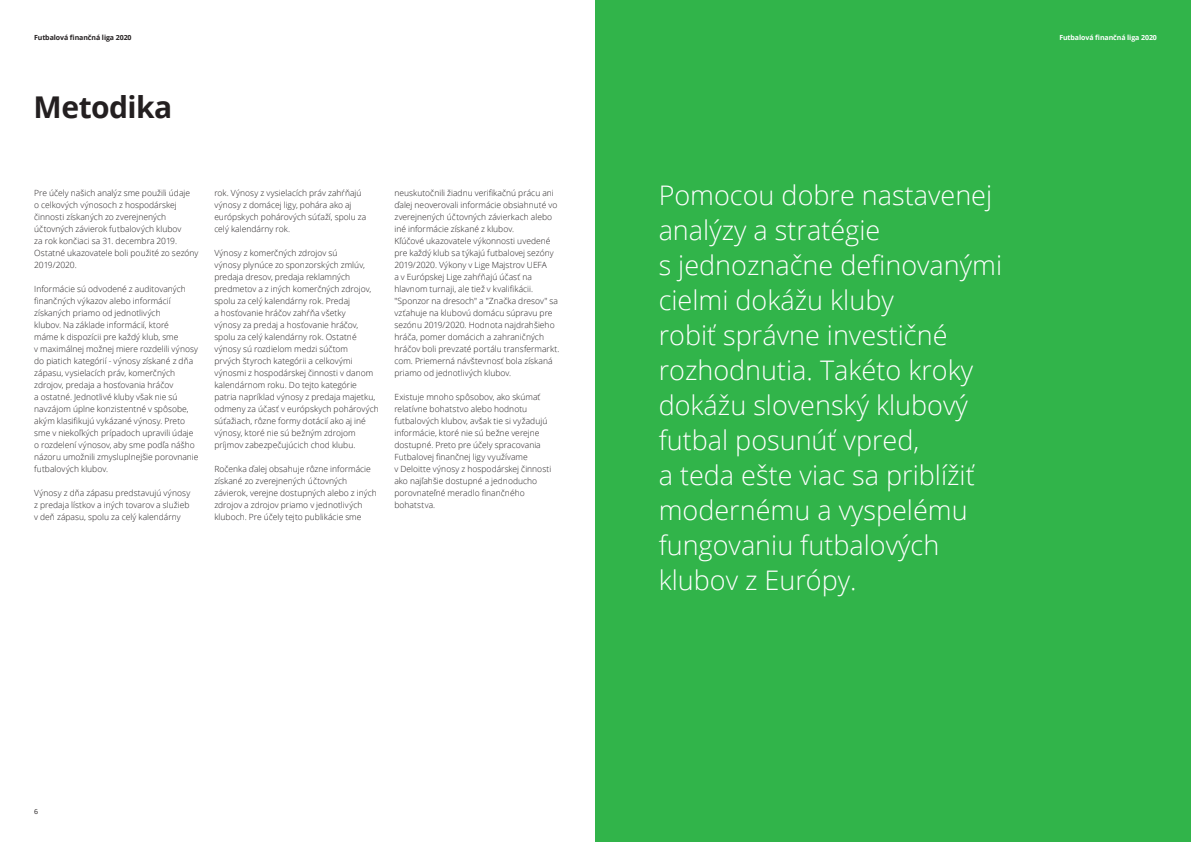
<style>
.page{position:relative;width:1191px;height:842px;background:#fff}
.page>*{position:absolute;margin:0;border:0;box-sizing:border-box;transform-origin:0 0}
.t1{font:700 30px "Open Sans";letter-spacing:-.02em;color:#231f20}
.t2{font:300 27px/35px "Open Sans";color:#fff}
.t3{font:300 8.5px/12px "Open Sans";letter-spacing:.005em;color:#231f20}
.t4{font:700 7px "Open Sans";letter-spacing:-.01em;color:#231f20}
.t5{font:700 7px "Open Sans";letter-spacing:-.01em;color:#fff}
.t6{font:7px "Open Sans";color:#231f20}
</style>
<div class="page">
<div style="left:595px;top:0;width:596px;height:842px;background:#31b44a"></div>
<p class="t4" style="left:34px;top:32px;width:99px">Futbalová finančná liga 2020</p>
<p class="t5" style="left:1059px;top:32px;width:99px">Futbalová finančná liga 2020</p>
<h1 class="t1" style="left:34px;top:86px;width:140px">Metodika</h1>
<p class="t3" style="left:34px;top:187px;width:166px">Pre účely našich analýz sme použili údaje<br>o celkových výnosoch z hospodárskej činnosti získaných zo zverejnených účtovných závierok futbalových klubov<br>za rok končiaci sa 31. decembra 2019.<br>Ostatné ukazovatele boli použité zo sezóny 2019/2020.</p>
<p class="t3" style="left:34px;top:283px;width:166px">Informácie sú odvodené z auditovaných finančných výkazov alebo informácií získaných priamo od jednotlivých<br>klubov. Na základe informácií, ktoré<br>máme k dispozícii pre každý klub, sme<br>v maximálnej možnej miere rozdelili výnosy do piatich kategórií - výnosy získané z dňa zápasu, vysielacích práv, komerčných zdrojov, predaja a hosťovania hráčov<br>a ostatné. Jednotlivé kluby však nie sú navzájom úplne konzistentné v spôsobe, akým klasifikujú vykázané výnosy. Preto sme v niekoľkých prípadoch upravili údaje o rozdelení výnosov, aby sme podľa nášho názoru umožnili zmysluplnejšie porovnanie futbalových klubov.</p>
<p class="t3" style="left:34px;top:487px;width:157px;text-align:justify">Výnosy z dňa zápasu predstavujú výnosy z predaja lístkov a iných tovarov a služieb v deň zápasu, spolu za celý kalendárny</p>
<p class="t3" style="left:214px;top:187px;width:154px">rok. Výnosy z vysielacích práv zahŕňajú výnosy z domácej ligy, pohára ako aj európskych pohárových súťaží, spolu za celý kalendárny rok.</p>
<p class="t3" style="left:214px;top:247px;width:166px">Výnosy z komerčných zdrojov sú<br>výnosy plynúce zo sponzorských zmlúv, predaja dresov, predaja reklamných predmetov a z iných komerčných zdrojov, spolu za celý kalendárny rok. Predaj<br>a hosťovanie hráčov zahŕňa všetky<br>výnosy za predaj a hosťovanie hráčov, spolu za celý kalendárny rok. Ostatné výnosy sú rozdielom medzi súčtom<br>prvých štyroch kategórii a celkovými výnosmi z hospodárskej činnosti v danom kalendárnom roku. Do tejto kategórie patria napríklad výnosy z predaja majetku, odmeny za účasť v európskych pohárových súťažiach, rôzne formy dotácií ako aj iné výnosy, ktoré nie sú bežným zdrojom príjmov zabezpečujúcich chod klubu.</p>
<p class="t3" style="left:214px;top:463px;width:164px">Ročenka ďalej obsahuje rôzne informácie získané zo zverejnených účtovných závierok, verejne dostupných alebo z iných zdrojov a zdrojov priamo v jednotlivých kluboch. Pre účely tejto publikácie sme</p>
<p class="t3" style="left:394px;top:187px;width:167px">neuskutočnili žiadnu verifikačnú prácu ani ďalej neoverovali informácie obsiahnuté vo zverejnených účtovných závierkach alebo iné informácie získané z klubov.<br>Kľúčové ukazovatele výkonnosti uvedené pre každý klub sa týkajú futbalovej sezóny 2019/2020. Výkony v Lige Majstrov UEFA<br>a v Európskej Lige zahŕňajú účasť na hlavnom turnaji, ale tiež v kvalifikácii. "Sponzor na dresoch" a "Značka dresov" sa vzťahuje na klubovú domácu súpravu pre sezónu 2019/2020. Hodnota najdrahšieho hráča, pomer domácich a zahraničných hráčov boli prevzaté portálu transfermarkt. com. Priemerná návštevnosť bola získaná priamo od jednotlivých klubov.</p>
<p class="t3" style="left:394px;top:391px;width:158px">Existuje mnoho spôsobov, ako skúmať relatívne bohatstvo alebo hodnotu futbalových klubov, avšak tie si vyžadujú informácie, ktoré nie sú bežne verejne dostupné. Preto pre účely spracovania Futbalovej finančnej ligy využívame<br>v Deloitte výnosy z hospodárskej činnosti ako najľahšie dostupné a jednoducho porovnateľné meradlo finančného bohatstva.</p>
<p class="t6" style="left:34px;top:807px;width:6px">6</p>
<p class="t2" style="left:658px;top:177px;width:345px">Pomocou dobre nastavenej analýzy a stratégie<br>s jednoznačne definovanými cielmi dokážu kluby<br>robiť správne investičné rozhodnutia. Takéto kroky dokážu slovenský klubový futbal posunúť vpred,<br>a teda ešte viac sa priblížiť modernému a vyspelému fungovaniu futbalových klubov z Európy.</p>
</div>
